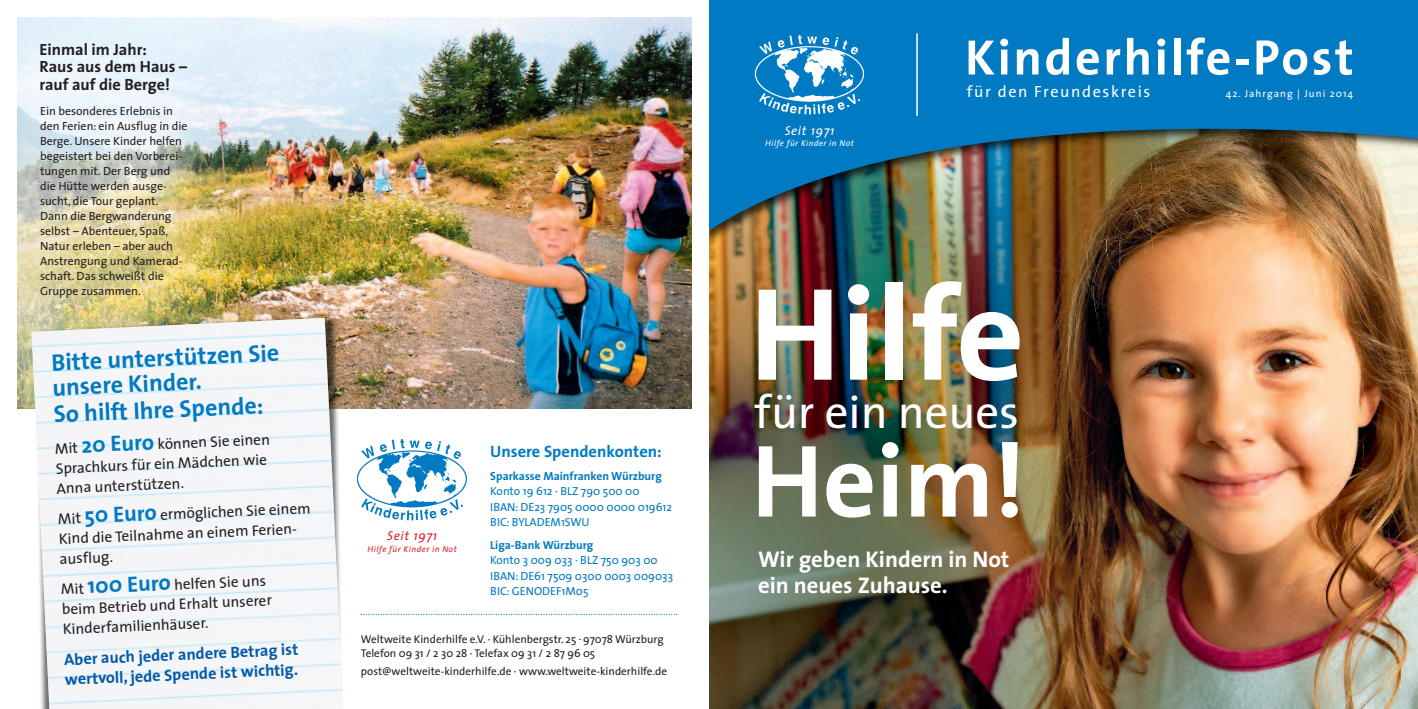
<style>
.page{position:relative;width:1418px;height:709px;background:#fff}
.page>*{position:absolute;margin:0;border:0;box-sizing:border-box;transform-origin:0 0}
.t1{font:700 133.25px "The Sans";color:#fff}
.t2{font:700 104px "The Sans";color:#fff}
.t3{font:700 50.12px "The Sans";letter-spacing:.05em;color:#fff}
.t4{font:46.88px "The Sans";color:#fff}
.t5{font:700 24.12px/24.8px "The Sans";color:#007ac2}
.t6{font:700 22.75px/26.2px "The Sans";color:#fff}
.t7{font:700 16.5px "The Sans";color:#007ac2}
.t8{font:700 16.25px/20px "The Sans";color:#015aaa}
.t9{font:700 16.25px/17.5px "The Sans";color:#231f20}
.t10{font:16.25px "The Sans";letter-spacing:.1em;color:#fff}
.t11{font:15.25px/19.6px "The Sans";color:#231f20}
.t12{font:italic 13px "The Sans";letter-spacing:.05em;color:#db2128}
.t13{font:italic 12.88px "The Sans";letter-spacing:.05em;color:#fff}
.t14{font:11.88px/15px "The Sans";color:#231f20}
.t15{font:11.75px/15.5px "The Sans";color:#007ac2}
.t16{font:700 11.75px "The Sans";color:#007ac2}
.t17{font:11.25px/14.4px "The Sans";color:#231f20}
.t18{font:10.38px "The Sans";letter-spacing:.1em;color:#fff}
.t19{font:italic 8.62px "The Sans";letter-spacing:.05em;color:#fff}
.t20{font:italic 8.62px "The Sans";letter-spacing:.05em;color:#db2128}
.s1{font-weight:700;font-size:22.25px;color:#007ac2}
</style>
<div class="page">
<img style="left:709px;top:250px;width:708px;height:459px">
<img style="left:709px;top:234px;width:708px;height:16px">
<img style="left:709px;top:0;width:708px;height:234px">
<img style="left:752px;top:34px;width:124px;height:82px">
<hr style="left:916px;top:33px;width:1px;height:83px;background:#fff">
<img style="left:18px;top:18px;width:673px;height:391px">
<img style="left:356px;top:439px;width:111px;height:82px">
<svg style="left:360px;top:614px;width:317px;height:1px"></svg>
<img style="left:32px;top:311px;width:315px;height:98px">
<img style="left:32px;top:318px;width:311px;height:391px">
<h3 class="t9" style="left:40px;top:42px;width:149px">Einmal im Jahr:<br>Raus aus dem Haus – rauf auf die Berge!</h3>
<p class="t14" style="left:40px;top:104px;width:149px">Ein besonderes Erlebnis in den Ferien: ein Ausflug in die<br>Berge. Unsere Kinder helfen begeistert bei den Vorberei&shy;tungen mit. Der Berg und die Hütte werden ausge&shy;sucht, die Tour geplant.<br>Dann die Bergwanderung selbst – Abenteuer, Spaß,<br>Natur erleben – aber auch<br>Anstrengung und Kamerad&shy;schaft. Das schweißt die<br>Gruppe zusammen.</p>
<h3 class="t5" style="left:51px;top:353px;width:230px;rotate:-3deg">Bitte unterstützen Sie unsere Kinder.</h3>
<h3 class="t5" style="left:53px;top:405px;width:211px;rotate:-3deg">So hilft Ihre Spende:</h3>
<p class="t11" style="left:54px;top:441px;width:217px;rotate:-3deg">Mit <span class="s1">20 Euro</span> können Sie einen<br>Sprachkurs für ein Mädchen wie<br>Anna unterstützen.</p>
<p class="t11" style="left:57px;top:512px;width:255px;rotate:-3deg">Mit <span class="s1">50 Euro</span> ermöglichen Sie einem<br>Kind die Teilnahme an einem Ferien&shy;ausflug.</p>
<p class="t11" style="left:60px;top:582px;width:212px;rotate:-3deg">Mit <span class="s1">100 Euro</span> helfen Sie uns beim Betrieb und Erhalt unserer<br>Kinderfamilienhäuser.</p>
<h3 class="t8" style="left:64px;top:652px;width:236px;rotate:-3deg">Aber auch jeder andere Betrag ist wertvoll, jede Spende ist wichtig.</h3>
<h3 class="t7" style="left:490px;top:444px;width:173px">Unsere Spendenkonten:</h3>
<p class="t16" style="left:490px;top:471px;width:173px">Sparkasse Mainfranken Würzburg</p>
<p class="t15" style="left:490px;top:485px;width:183px">Konto 19 612 · BLZ 790 500 00<br>IBAN: DE23 7905 0000 0000 019612<br>BIC: BYLADEM1SWU</p>
<p class="t12" style="left:387px;top:531px;width:52px">Seit 1971</p>
<p class="t20" style="left:367px;top:545px;width:91px">Hilfe für Kinder in Not</p>
<p class="t16" style="left:490px;top:540px;width:105px">Liga-Bank Würzburg</p>
<p class="t15" style="left:490px;top:554px;width:184px">Konto 3 009 033 · BLZ 750 903 00<br>IBAN: DE61 7509 0300 0003 009033<br>BIC: GENODEF1M05</p>
<p class="t17" style="left:361px;top:632px;width:304px">Weltweite Kinderhilfe e.V. · Kühlenbergstr. 25 . 97078 Würzburg<br>Telefon 09 31 / 2 30 28 · Telefax 09 31 / 2 87 96 05</p>
<p class="t17" style="left:361px;top:665px;width:308px">post@weltweite-kinderhilfe.de · www.weltweite-kinderhilfe.de</p>
<p class="t13" style="left:784px;top:126px;width:51px">Seit 1971</p>
<p class="t19" style="left:765px;top:140px;width:90px">Hilfe für Kinder in Not</p>
<h3 class="t3" style="left:965px;top:38px;width:390px">Kinderhilfe-Post</h3>
<h3 class="t10" style="left:967px;top:85px;width:185px">für den Freundeskreis</h3>
<p class="t18" style="left:1225px;top:89px;width:129px">42. Jahrgang | Juni 2014</p>
<h1 class="t1" style="left:749px;top:282px;width:277px">Hilfe</h1>
<h3 class="t4" style="left:754px;top:394px;width:266px">für ein neues</h3>
<h2 class="t2" style="left:751px;top:440px;width:275px">Heim!</h2>
<h3 class="t6" style="left:758px;top:548px;width:253px">Wir geben Kindern in Not ein neues Zuhause.</h3>
</div>
